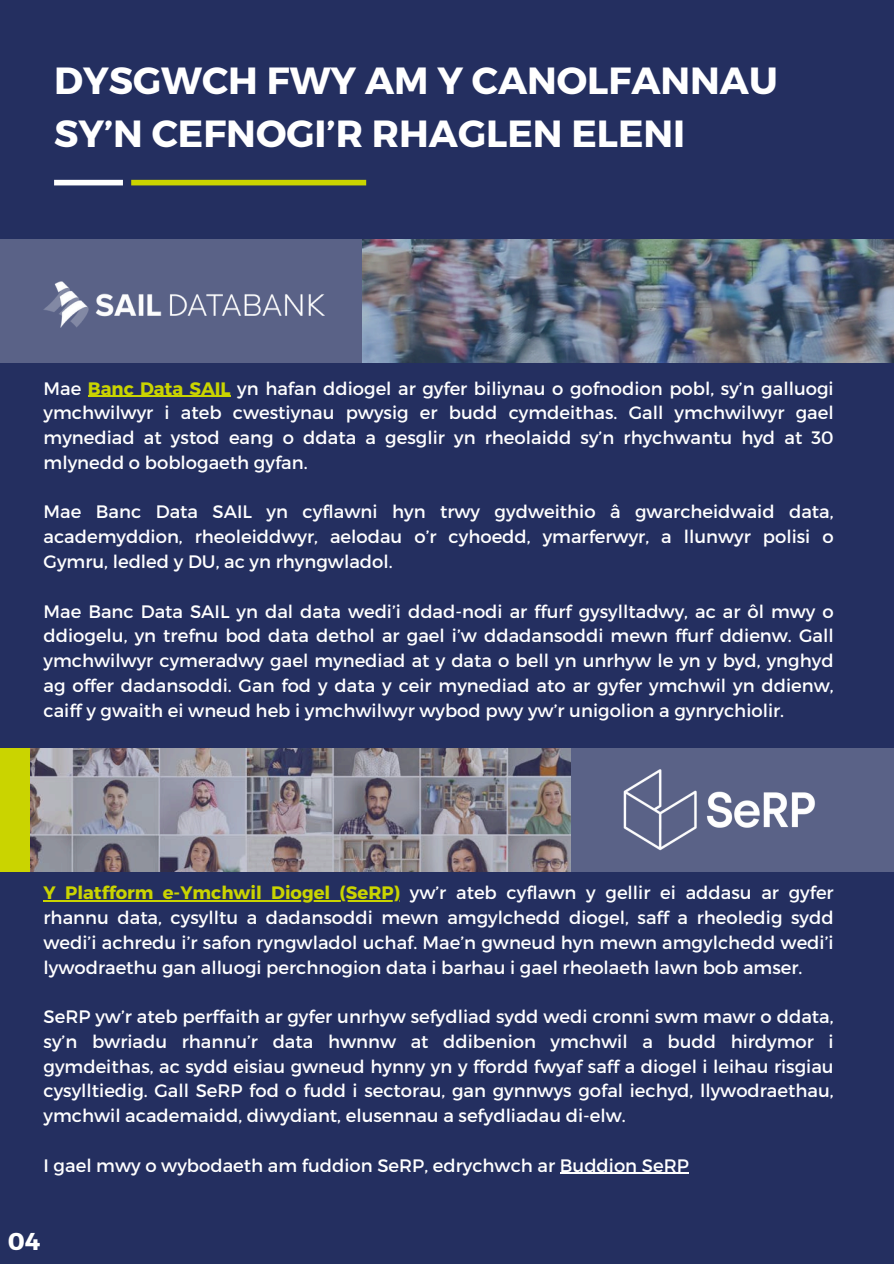
<style>
.page{position:relative;width:894px;height:1264px;background:#fff}
.page>*{position:absolute;margin:0;border:0;box-sizing:border-box;transform-origin:0 0}
.t1{font:700 37.8px/52.8px "Montserrat";color:#fff}
.t2{font:700 24.3px "Montserrat";color:#fff}
.t3{font:18px/24.8px "Montserrat";color:#fff;text-align:justify}
.s1{font-weight:700;color:#cad400}
</style>
<div class="page">
<div style="left:0;top:0;width:893px;height:1263px;background:#242f60"></div>
<div style="left:0;top:748px;width:893px;height:123px;background:#5a6287"></div>
<svg style="left:0;top:239px;width:362px;height:123px;background:#61688c"></svg>
<img style="left:623px;top:769px;width:192px;height:82px">
<hr style="left:44px;top:900px;width:356px;height:1px;background:#cad400">
<hr style="left:559px;top:1172px;width:129px;height:1px;background:#fff">
<img style="left:362px;top:239px;width:531px;height:124px">
<img style="left:0;top:748px;width:570px;height:124px">
<div style="left:0;top:748px;width:30px;height:123px;background:#cad400"></div>
<div style="left:131px;top:180px;width:235px;height:5px;background:#cad400"></div>
<div style="left:54px;top:180px;width:69px;height:5px;background:#fff"></div>
<hr style="left:88px;top:396px;width:143px;height:1px;background:#cad400">
<h1 class="t1" style="left:54px;top:52px;width:725px">DYSGWCH FWY AM Y CANOLFANNAU<br>SY’N CEFNOGI’R RHAGLEN ELENI</h1>
<p class="t3" style="left:44px;top:375px;width:791px">Mae <span class="s1">Banc Data SAIL</span> yn hafan ddiogel ar gyfer biliynau o gofnodion pobl, sy’n galluogi ymchwilwyr i ateb cwestiynau pwysig er budd cymdeithas. Gall ymchwilwyr gael mynediad at ystod eang o ddata a gesglir yn rheolaidd sy’n rhychwantu hyd at 30 mlynedd o boblogaeth gyfan.</p>
<p class="t3" style="left:44px;top:499px;width:791px">Mae Banc Data SAIL yn cyflawni hyn trwy gydweithio â gwarcheidwaid data, academyddion, rheoleiddwyr, aelodau o’r cyhoedd, ymarferwyr, a llunwyr polisi o Gymru, ledled y DU, ac yn rhyngwladol.</p>
<p class="t3" style="left:44px;top:598px;width:791px">Mae Banc Data SAIL yn dal data wedi’i ddad-nodi ar ffurf gysylltadwy, ac ar ôl mwy o ddiogelu, yn trefnu bod data dethol ar gael i’w ddadansoddi mewn ffurf ddienw. Gall ymchwilwyr cymeradwy gael mynediad at y data o bell yn unrhyw le yn y byd, ynghyd ag offer dadansoddi. Gan fod y data y ceir mynediad ato ar gyfer ymchwil yn ddienw, caiff y gwaith ei wneud heb i ymchwilwyr wybod pwy yw’r unigolion a gynrychiolir.</p>
<p class="t3" style="left:44px;top:879px;width:791px"><span class="s1">Y Platfform e-Ymchwil Diogel (SeRP)</span> yw’r ateb cyflawn y gellir ei addasu ar gyfer rhannu data, cysylltu a dadansoddi mewn amgylchedd diogel, saff a rheoledig sydd wedi’i achredu i’r safon ryngwladol uchaf. Mae’n gwneud hyn mewn amgylchedd wedi’i lywodraethu gan alluogi perchnogion data i barhau i gael rheolaeth lawn bob amser.</p>
<p class="t3" style="left:44px;top:1003px;width:791px">SeRP yw’r ateb perffaith ar gyfer unrhyw sefydliad sydd wedi cronni swm mawr o ddata, sy’n bwriadu rhannu’r data hwnnw at ddibenion ymchwil a budd hirdymor i gymdeithas, ac sydd eisiau gwneud hynny yn y ffordd fwyaf saff a diogel i leihau risgiau cysylltiedig. Gall SeRP fod o fudd i sectorau, gan gynnwys gofal iechyd, llywodraethau, ymchwil academaidd, diwydiant, elusennau a sefydliadau di-elw.</p>
<p class="t3" style="left:44px;top:1151px;width:646px">I gael mwy o wybodaeth am fuddion SeRP, edrychwch ar Buddion SeRP</p>
<p class="t2" style="left:8px;top:1224px;width:34px">04</p>
</div>
